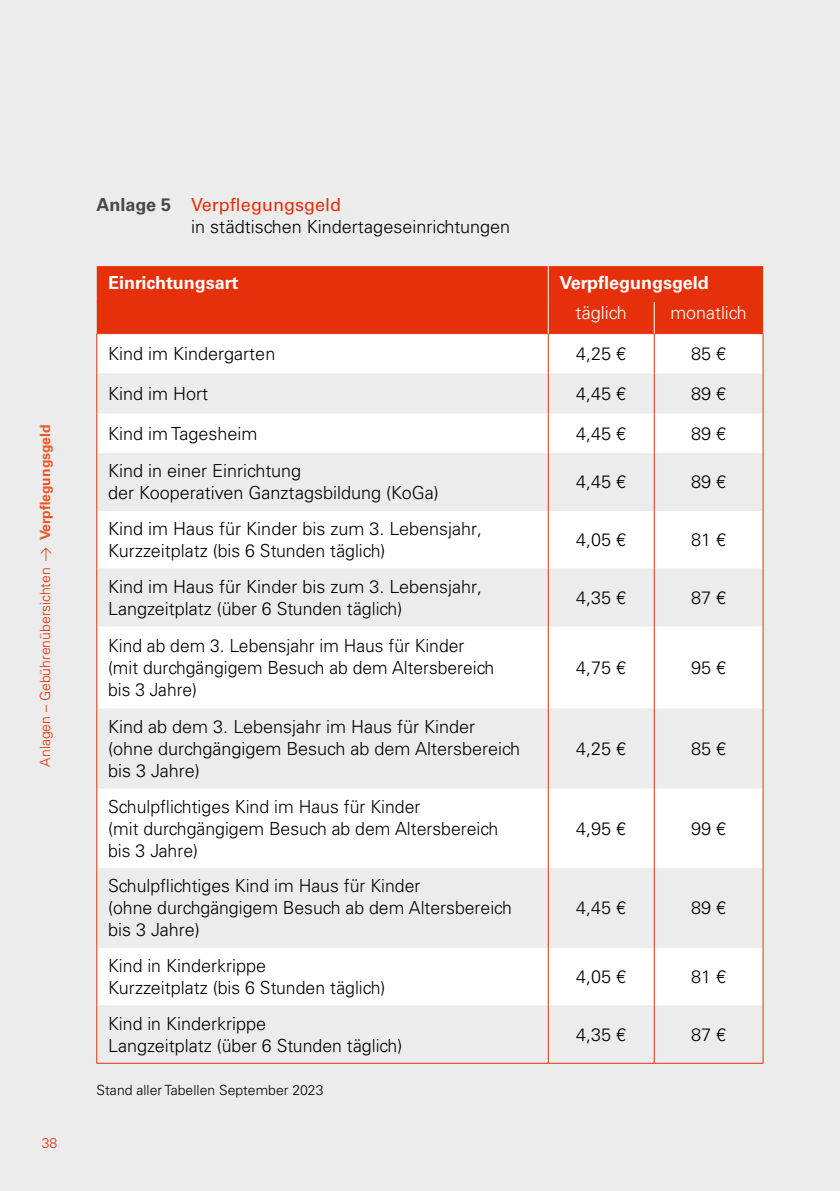
<style>
.page{position:relative;width:840px;height:1191px;background:#fff}
.page>*{position:absolute;margin:0;border:0;box-sizing:border-box;transform-origin:0 0}
.Fließtext{font:300 18px/22px "Univers LT Std";color:#000}
.H4{font:300 18px/22px "Univers LT Std";color:#000}
.Fließtext-2{font:700 18px "Univers LT Std";color:#fff}
.Fließtext-3{font:300 18px "Univers LT Std";color:#fff}
.t1{font:300 14px "Univers LT Std";color:#e63009}
.H4-2{font:300 14px "Univers LT Std";color:#000}
.s1{font-family:"The Sans Light Expert";font-weight:400}
.s2{font-weight:700;color:#ea562b}
.s3{font-weight:700;color:#484847}
.s4{font-weight:400;color:#e63009}
</style>
<div class="page">
<div style="left:0;top:0;width:839px;height:1191px;background:#ececec"></div>
<div style="left:97px;top:266px;width:665px;height:67px;background:#e63009"></div>
<div style="left:97px;top:334px;width:665px;height:39px;background:#fff"></div>
<svg style="left:97px;top:373px;width:665px;height:690px"></svg>
<hr style="left:97px;top:301px;width:450px;height:1px;background:#e63009">
<hr style="left:548px;top:301px;width:106px;height:1px;background:#e63009">
<hr style="left:654px;top:301px;width:108px;height:1px;background:#e63009">
<hr style="left:96px;top:333px;width:452px;height:1px;background:#e63009">
<hr style="left:548px;top:333px;width:106px;height:1px;background:#e63009">
<hr style="left:654px;top:333px;width:109px;height:1px;background:#e63009">
<hr style="left:547px;top:266px;width:1px;height:36px;background:#fff">
<hr style="left:547px;top:302px;width:1px;height:31px;background:#fff">
<hr style="left:653px;top:302px;width:1px;height:31px;background:#fff">
<hr style="left:96px;top:334px;width:1px;height:39px;background:#e63009">
<hr style="left:96px;top:413px;width:1px;height:40px;background:#e63009">
<hr style="left:547px;top:334px;width:1px;height:39px;background:#e63009">
<hr style="left:653px;top:334px;width:1px;height:39px;background:#e63009">
<hr style="left:762px;top:334px;width:1px;height:39px;background:#e63009">
<hr style="left:547px;top:413px;width:1px;height:40px;background:#e63009">
<hr style="left:653px;top:413px;width:1px;height:40px;background:#e63009">
<hr style="left:762px;top:413px;width:1px;height:40px;background:#e63009">
<hr style="left:96px;top:1005px;width:1px;height:58px;background:#e63009">
<hr style="left:547px;top:1005px;width:1px;height:58px;background:#e63009">
<hr style="left:653px;top:1005px;width:1px;height:58px;background:#e63009">
<hr style="left:762px;top:1005px;width:1px;height:58px;background:#e63009">
<hr style="left:96px;top:1063px;width:452px;height:1px;background:#e63009">
<hr style="left:548px;top:1063px;width:106px;height:1px;background:#e63009">
<hr style="left:654px;top:1063px;width:109px;height:1px;background:#e63009">
<hr style="left:96px;top:373px;width:1px;height:40px;background:#e63009">
<hr style="left:547px;top:373px;width:1px;height:40px;background:#e63009">
<hr style="left:653px;top:373px;width:1px;height:40px;background:#e63009">
<hr style="left:762px;top:373px;width:1px;height:40px;background:#e63009">
<hr style="left:96px;top:453px;width:1px;height:58px;background:#e63009">
<hr style="left:547px;top:453px;width:1px;height:58px;background:#e63009">
<hr style="left:653px;top:453px;width:1px;height:58px;background:#e63009">
<hr style="left:762px;top:453px;width:1px;height:58px;background:#e63009">
<hr style="left:96px;top:568px;width:1px;height:58px;background:#e63009">
<hr style="left:547px;top:568px;width:1px;height:58px;background:#e63009">
<hr style="left:653px;top:568px;width:1px;height:58px;background:#e63009">
<hr style="left:762px;top:568px;width:1px;height:58px;background:#e63009">
<hr style="left:96px;top:788px;width:1px;height:80px;background:#e63009">
<hr style="left:96px;top:868px;width:1px;height:79px;background:#e63009">
<hr style="left:547px;top:788px;width:1px;height:80px;background:#e63009">
<hr style="left:547px;top:868px;width:1px;height:79px;background:#e63009">
<hr style="left:653px;top:788px;width:1px;height:80px;background:#e63009">
<hr style="left:653px;top:868px;width:1px;height:79px;background:#e63009">
<hr style="left:762px;top:788px;width:1px;height:80px;background:#e63009">
<hr style="left:762px;top:868px;width:1px;height:79px;background:#e63009">
<hr style="left:96px;top:947px;width:1px;height:58px;background:#e63009">
<hr style="left:547px;top:947px;width:1px;height:58px;background:#e63009">
<hr style="left:653px;top:947px;width:1px;height:58px;background:#e63009">
<hr style="left:762px;top:947px;width:1px;height:58px;background:#e63009">
<hr style="left:96px;top:626px;width:1px;height:82px;background:#e63009">
<hr style="left:96px;top:708px;width:1px;height:80px;background:#e63009">
<hr style="left:547px;top:626px;width:1px;height:82px;background:#e63009">
<hr style="left:547px;top:708px;width:1px;height:80px;background:#e63009">
<hr style="left:653px;top:626px;width:1px;height:82px;background:#e63009">
<hr style="left:653px;top:708px;width:1px;height:80px;background:#e63009">
<hr style="left:762px;top:626px;width:1px;height:82px;background:#e63009">
<hr style="left:762px;top:708px;width:1px;height:80px;background:#e63009">
<hr style="left:96px;top:511px;width:1px;height:57px;background:#e63009">
<hr style="left:547px;top:511px;width:1px;height:57px;background:#e63009">
<hr style="left:653px;top:511px;width:1px;height:57px;background:#e63009">
<hr style="left:762px;top:511px;width:1px;height:57px;background:#e63009">
<p class="t1" style="left:37px;top:766px;width:344px;rotate:-90deg">Anlagen – Gebührenübersichten <span class="s1">Y</span> <span class="s2">Verpflegungsgeld</span></p>
<p class="t1" style="left:38px;top:675px;width:206px;rotate:-90deg">Anlagen – Gebührenübersichten</p>
<p class="t1" style="left:38px;top:720px;width:11px;rotate:-90deg">A</p>
<p class="t1" style="left:42px;top:1134px;width:17px">38</p>
<h3 class="H4" style="left:191px;top:193px;width:320px;text-indent:-95px"><span class="s3">Anlage 5</span> <span class="s4">Verpflegungsgeld<br></span>in städtischen Kindertageseinrichtungen</h3>
<p class="Fließtext-2" style="left:108px;top:272px;width:132px">Einrichtungsart</p>
<p class="Fließtext-2" style="left:559px;top:272px;width:151px">Verpflegungsgeld</p>
<p class="Fließtext-3" style="left:575px;top:301px;width:53px">täglich</p>
<p class="Fließtext-3" style="left:670px;top:301px;width:78px">monatlich</p>
<p class="Fließtext" style="left:108px;top:343px;width:169px">Kind im Kindergarten</p>
<p class="Fließtext" style="left:576px;top:343px;width:52px">4,25 €</p>
<p class="Fließtext" style="left:690px;top:343px;width:37px">85 €</p>
<p class="Fließtext" style="left:108px;top:382px;width:102px">Kind im Hort</p>
<p class="Fließtext" style="left:576px;top:382px;width:52px">4,45 €</p>
<p class="Fließtext" style="left:690px;top:382px;width:37px">89 €</p>
<p class="Fließtext" style="left:108px;top:422px;width:151px">Kind im Tagesheim</p>
<p class="Fließtext" style="left:576px;top:422px;width:52px">4,45 €</p>
<p class="Fließtext" style="left:690px;top:422px;width:37px">89 €</p>
<p class="Fließtext" style="left:108px;top:460px;width:332px">Kind in einer Einrichtung<br>der Kooperativen Ganztagsbildung (KoGa)</p>
<p class="Fließtext" style="left:576px;top:471px;width:52px">4,45 €</p>
<p class="Fließtext" style="left:690px;top:471px;width:37px">89 €</p>
<p class="Fließtext" style="left:108px;top:518px;width:375px">Kind im Haus für Kinder bis zum 3. Lebensjahr,<br>Kurzzeitplatz (bis 6 Stunden täglich)</p>
<p class="Fließtext" style="left:576px;top:529px;width:52px">4,05 €</p>
<p class="Fließtext" style="left:690px;top:529px;width:37px">81 €</p>
<p class="Fließtext" style="left:108px;top:575px;width:375px">Kind im Haus für Kinder bis zum 3. Lebensjahr,<br>Langzeitplatz (über 6 Stunden täglich)</p>
<p class="Fließtext" style="left:576px;top:586px;width:52px">4,35 €</p>
<p class="Fließtext" style="left:690px;top:586px;width:37px">87 €</p>
<p class="Fließtext" style="left:108px;top:634px;width:387px">Kind ab dem 3. Lebensjahr im Haus für Kinder (mit durchgängigem Besuch ab dem Altersbereich bis 3 Jahre)</p>
<p class="Fließtext" style="left:576px;top:656px;width:52px">4,75 €</p>
<p class="Fließtext" style="left:690px;top:656px;width:37px">95 €</p>
<p class="Fließtext" style="left:108px;top:715px;width:413px">Kind ab dem 3. Lebensjahr im Haus für Kinder (ohne durchgängigem Besuch ab dem Altersbereich bis 3 Jahre)</p>
<p class="Fließtext" style="left:108px;top:795px;width:391px">Schulpflichtiges Kind im Haus für Kinder<br>(mit durchgängigem Besuch ab dem Altersbereich bis 3 Jahre)</p>
<p class="Fließtext" style="left:108px;top:875px;width:405px">Schulpflichtiges Kind im Haus für Kinder<br>(ohne durchgängigem Besuch ab dem Altersbereich bis 3 Jahre)</p>
<p class="Fließtext" style="left:576px;top:737px;width:52px">4,25 €</p>
<p class="Fließtext" style="left:690px;top:737px;width:37px">85 €</p>
<p class="Fließtext" style="left:576px;top:817px;width:52px">4,95 €</p>
<p class="Fließtext" style="left:690px;top:817px;width:37px">99 €</p>
<p class="Fließtext" style="left:576px;top:897px;width:52px">4,45 €</p>
<p class="Fließtext" style="left:690px;top:897px;width:37px">89 €</p>
<p class="Fließtext" style="left:108px;top:954px;width:279px">Kind in Kinderkrippe<br>Kurzzeitplatz (bis 6 Stunden täglich)</p>
<p class="Fließtext" style="left:576px;top:965px;width:52px">4,05 €</p>
<p class="Fließtext" style="left:690px;top:965px;width:37px">81 €</p>
<p class="Fließtext" style="left:108px;top:1012px;width:295px">Kind in Kinderkrippe<br>Langzeitplatz (über 6 Stunden täglich)</p>
<p class="Fließtext" style="left:576px;top:1023px;width:52px">4,35 €</p>
<p class="Fließtext" style="left:690px;top:1023px;width:37px">87 €</p>
<h3 class="H4-2" style="left:96px;top:1081px;width:228px">Stand aller Tabellen September 2023</h3>
</div>
